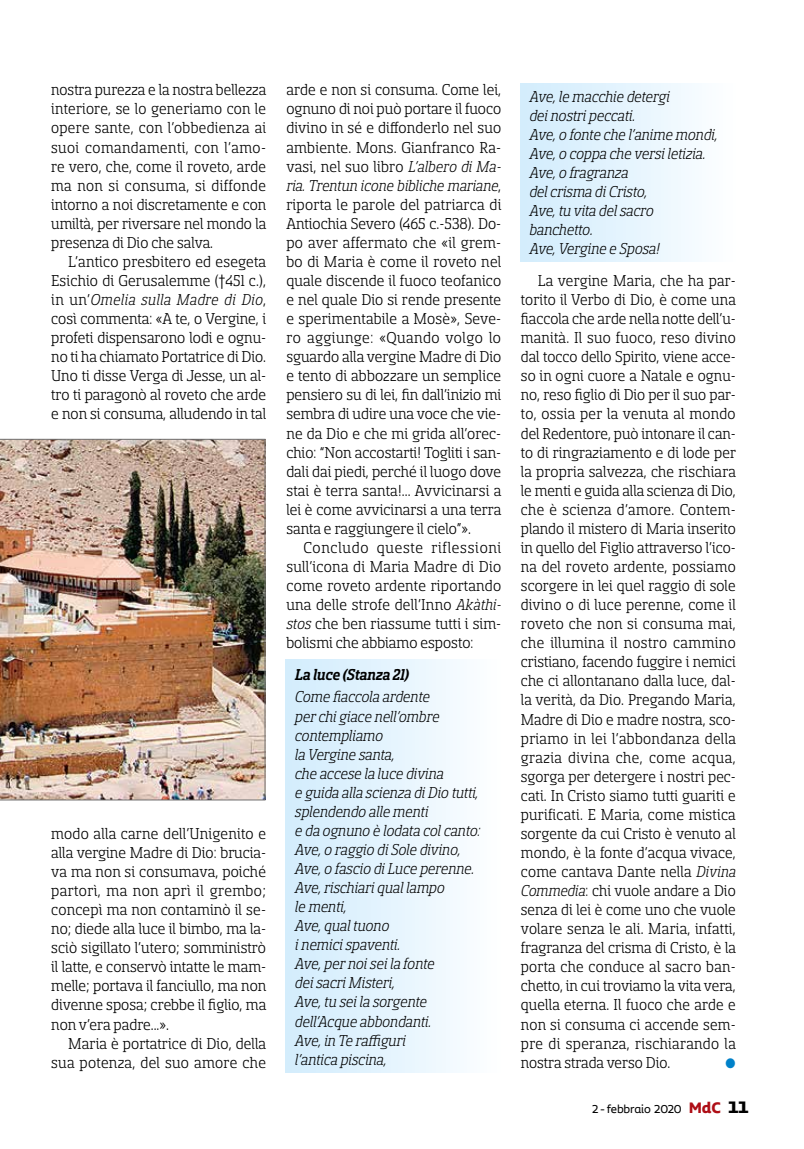
<style>
.page{position:relative;width:804px;height:1149px;background:#fff}
.page>*{position:absolute;margin:0;border:0;box-sizing:border-box;transform-origin:0 0}
.t1{font:17.4px/19px "Sancoale Slab Norm";letter-spacing:.005em;color:#000;text-align:justify;scale:.92 1}
.t2{font:17.4px/19px "Sancoale Slab Norm";letter-spacing:.005em;color:#000;text-align:justify;scale:.93 1}
.t3{font:17.4px/19px "Sancoale Slab Norm Regular Ital";color:#000;scale:.94 1}
.t4{font:17.4px "Sancoale Slab Norm Regular Ital";color:#000;scale:.93 1}
.t5{font:17.4px "Sancoale Slab Norm Regular Ital";letter-spacing:.025em;color:#000;scale:.93 1}
.t6{font:17.4px "Sancoale Slab Norm Bold Ital";color:#000;scale:.94 1}
.t7{font:13.8px "Zapf Dingbats ITC";color:#0081c9;scale:.92 1}
.t8{font:13.5px "Alvar Essential Alt";letter-spacing:-.015em;color:#000}
.s1{font-family:"Sancoale Slab Norm"}
.s2{font-family:"Sancoale Slab Norm Regular Ital"}
.s3{font-weight:700;font-size:18px;color:#ae0e16}
.s4{font-family:"Latina Essential";font-weight:700;font-size:21px}
</style>
<div class="page">
<div style="left:285px;top:659px;width:216px;height:413px;background:linear-gradient(to right,#d1ecfc,#fdfeff)"></div>
<div style="left:521px;top:83px;width:215px;height:178px;background:linear-gradient(to right,#d1ecfc,#fdfeff)"></div>
<img style="left:0;top:439px;width:265px;height:361px">
<p class="t1" style="left:51px;top:81px;width:235px">nostra purezza e la nostra bellezza interiore, se lo generiamo con le opere sante, con l’obbedienza ai suoi comandamenti, con l’amo&shy;re vero, che, come il roveto, arde ma non si consuma, si diffonde intorno a noi discretamente e con umiltà, per riversare nel mondo la presenza di Dio che salva.</p>
<p class="t2" style="left:51px;top:252px;width:233px;text-align:right">L’antico presbitero ed esegeta<br>Esichio di Gerusalemme (†451 c.),</p>
<p class="t5" style="left:51px;top:291px;width:232px"><span class="s1">in un’</span>Omelia sulla Madre di Dio<span class="s1">,</span></p>
<p class="t2" style="left:51px;top:309px;width:233px">così commenta: «A te, o Vergine, i profeti dispensarono lodi e ognu&shy;no ti ha chiamato Portatrice di Dio.<br>Uno ti disse Verga di Jesse, un al&shy;tro ti paragonò al roveto che arde e non si consuma, alludendo in tal</p>
<p class="t2" style="left:51px;top:824px;width:233px">modo alla carne dell’Unigenito e alla vergine Madre di Dio: brucia&shy;va ma non si consumava, poiché partorì, ma non aprì il grembo; concepì ma non contaminò il se&shy;no; diede alla luce il bimbo, ma la&shy;sciò sigillato l’utero; somministrò il latte, e conservò intatte le mam&shy;melle; portava il fanciullo, ma non divenne sposa; crebbe il figlio, ma non v’era padre...».</p>
<p class="t2" style="left:51px;top:1033px;width:233px;text-align:right">Maria è portatrice di Dio, della sua potenza, del suo amore che</p>
<p class="t2" style="left:286px;top:81px;width:232px">arde e non si consuma. Come lei, ognuno di noi può portare il fuoco divino in sé e diffonderlo nel suo ambiente. Mons. Gianfranco Ra&shy;vasi, nel suo libro <span class="s2">L’albero di Ma-</span></p>
<p class="t4" style="left:286px;top:177px;width:232px">ria. Trentun icone bibliche mariane<span class="s1">,</span></p>
<p class="t2" style="left:286px;top:195px;width:233px">riporta le parole del patriarca di Antiochia Severo (465 c.-538). Do&shy;po aver affermato che «il grem&shy;bo di Maria è come il roveto nel quale discende il fuoco teofanico e nel quale Dio si rende presente e sperimentabile a Mosè», Seve&shy;ro aggiunge: «Quando volgo lo sguardo alla vergine Madre di Dio e tento di abbozzare un semplice pensiero su di lei, fin dall’inizio mi sembra di udire una voce che vie&shy;ne da Dio e che mi grida all’orec&shy;chio: “Non accostarti! Togliti i san&shy;dali dai piedi, perché il luogo dove stai è terra santa!... Avvicinarsi a lei è come avvicinarsi a una terra santa e raggiungere il cielo”».</p>
<p class="t2" style="left:286px;top:538px;width:233px;text-indent:17px">Concludo queste riflessioni sull’icona di Maria Madre di Dio come roveto ardente riportando una delle strofe dell’Inno <span class="s2">Akàthi&shy;stos</span> che ben riassume tutti i sim&shy;bolismi che abbiamo esposto:</p>
<p class="t6" style="left:295px;top:666px;width:123px">La luce (Stanza 21)</p>
<p class="t3" style="left:295px;top:687px;width:199px">Come fiaccola ardente<br>per chi giace nell’ombre contempliamo<br>la Vergine santa,<br>che accese la luce divina<br>e guida alla scienza di Dio tutti, splendendo alle menti<br>e da ognuno è lodata col canto:<br>Ave, o raggio di Sole divino,<br>Ave, o fascio di Luce perenne.<br>Ave, rischiari qual lampo<br>le menti,<br>Ave, qual tuono<br>i nemici spaventi.<br>Ave, per noi sei la fonte<br>dei sacri Misteri,<br>Ave, tu sei la sorgente dell’Acque abbondanti.<br>Ave, in Te raffiguri<br>l’antica piscina,</p>
<p class="t3" style="left:529px;top:87px;width:202px">Ave, le macchie detergi<br>dei nostri peccati.<br>Ave, o fonte che l’anime mondi,<br>Ave, o coppa che versi letizia.<br>Ave, o fragranza<br>del crisma di Cristo,<br>Ave, tu vita del sacro banchetto.<br>Ave, Vergine e Sposa!</p>
<p class="t1" style="left:521px;top:271px;width:235px;text-indent:17px">La vergine Maria, che ha par&shy;torito il Verbo di Dio, è come una fiaccola che arde nella notte dell’u&shy;manità. Il suo fuoco, reso divino dal tocco dello Spirito, viene acce&shy;so in ogni cuore a Natale e ognu&shy;no, reso figlio di Dio per il suo par&shy;to, ossia per la venuta al mondo del Redentore, può intonare il can&shy;to di ringraziamento e di lode per la propria salvezza, che rischiara le menti e guida alla scienza di Dio, che è scienza d’amore. Contem&shy;plando il mistero di Maria inserito in quello del Figlio attraverso l’ico&shy;na del roveto ardente, possiamo scorgere in lei quel raggio di sole divino o di luce perenne, come il roveto che non si consuma mai, che illumina il nostro cammino cristiano, facendo fuggire i nemici che ci allontanano dalla luce, dal&shy;la verità, da Dio. Pregando Maria, Madre di Dio e madre nostra, sco&shy;priamo in lei l’abbondanza della grazia divina che, come acqua, sgorga per detergere i nostri pec&shy;cati. In Cristo siamo tutti guariti e purificati. E Maria, come mistica sorgente da cui Cristo è venuto al mondo, è la fonte d’acqua vivace, come cantava Dante nella <span class="s2">Divina Commedia</span>: chi vuole andare a Dio senza di lei è come uno che vuole volare senza le ali. Maria, infatti, fragranza del crisma di Cristo, è la porta che conduce al sacro ban&shy;chetto, in cui troviamo la vita vera, quella eterna. Il fuoco che arde e non si consuma ci accende sem&shy;pre di speranza, rischiarando la nostra strada verso Dio.</p>
<p class="t7" style="left:725px;top:1056px;width:12px">●</p>
<p class="t8" style="left:592px;top:1100px;width:158px">2 - febbraio 2020 <span class="s3">MdC</span> <span class="s4">11</span></p>
</div>
